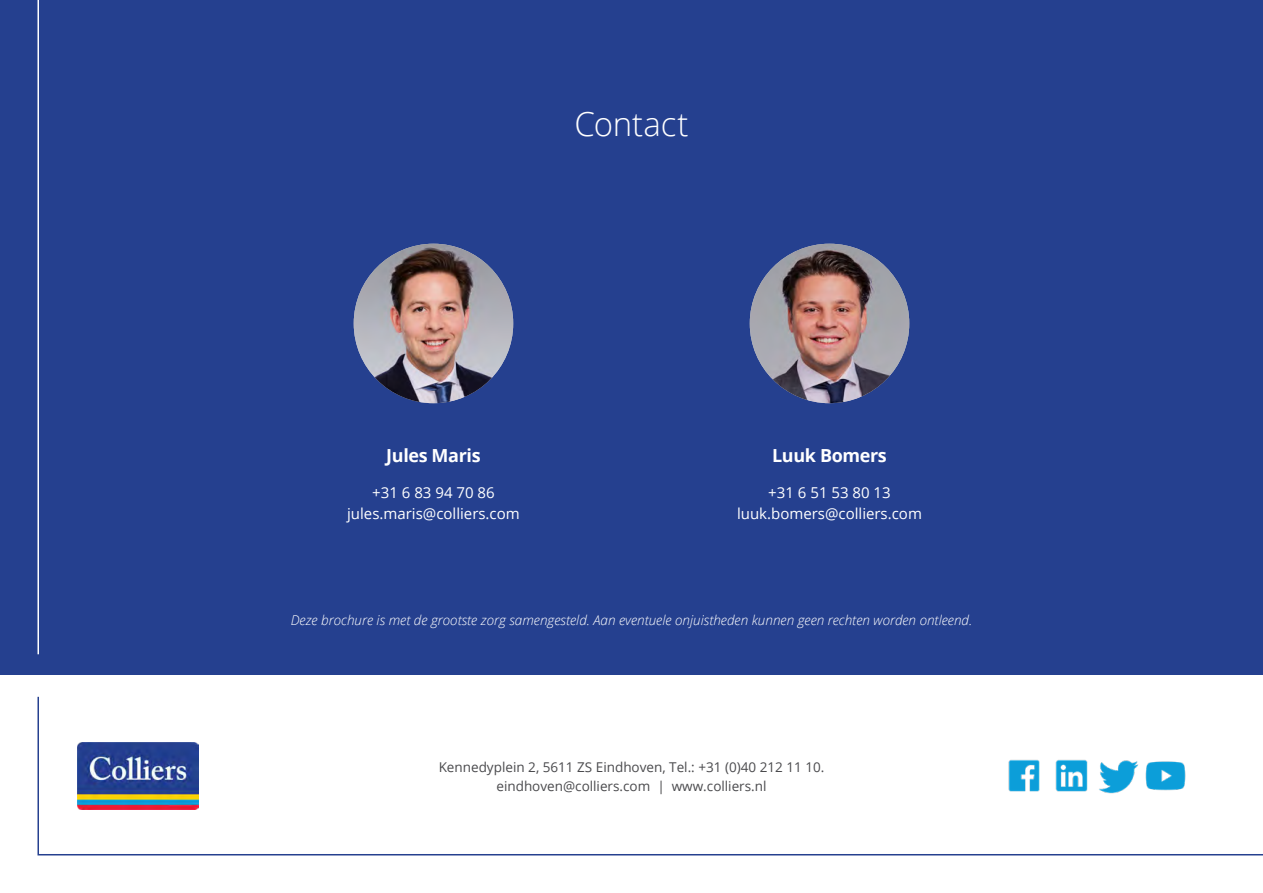
<style>
.page{position:relative;width:1263px;height:893px;background:#fff}
.page>*{position:absolute;margin:0;border:0;box-sizing:border-box;transform-origin:0 0}
.t1{font:300 33px "Open Sans";letter-spacing:-.005em;color:#fff}
.t2{font:700 18px "Open Sans";letter-spacing:-.02em;color:#fff}
.t3{font:15px/21px "Open Sans";color:#fff;text-align:center}
.t4{font:italic 300 13.5px "Open Sans";color:#fff}
.t5{font:13.5px/19.5px "Open Sans";color:#4a4a4d;text-align:center}
</style>
<div class="page">
<div style="left:0;top:0;width:1263px;height:674px;background:#25408f"></div>
<img style="left:750px;top:244px;width:159px;height:159px;border-radius:80px">
<img style="left:354px;top:244px;width:159px;height:159px;border-radius:80px">
<svg style="left:37px;top:696px;width:1226px;height:160px"></svg>
<hr style="left:38px;top:0;width:1px;height:654px;background:#fff">
<img style="left:1003px;top:754px;width:42px;height:42px">
<img style="left:1050px;top:754px;width:42px;height:42px">
<img style="left:1097px;top:754px;width:43px;height:44px">
<img style="left:1145px;top:754px;width:42px;height:42px">
<h1 class="t1" style="left:574px;top:101px;width:116px">Contact</h1>
<h2 class="t2" style="left:386px;top:443px;width:96px">Jules Maris</h2>
<p class="t3" style="left:347px;top:481px;width:174px">+31 6 83 94 70 86 jules.maris@colliers.com</p>
<h2 class="t2" style="left:772px;top:443px;width:116px">Luuk Bomers</h2>
<p class="t3" style="left:737px;top:481px;width:186px">+31 6 51 53 80 13 luuk.bomers@colliers.com</p>
<p class="t4" style="left:291px;top:611px;width:683px">Deze brochure is met de grootste zorg samengesteld. Aan eventuele onjuistheden kunnen geen rechten worden ontleend.</p>
<p class="t5" style="left:439px;top:757px;width:387px">Kennedyplein 2, 5611 ZS Eindhoven, Tel.: +31 (0)40 212 11 10. eindhoven@colliers.com | www.colliers.nl</p>
</div>
